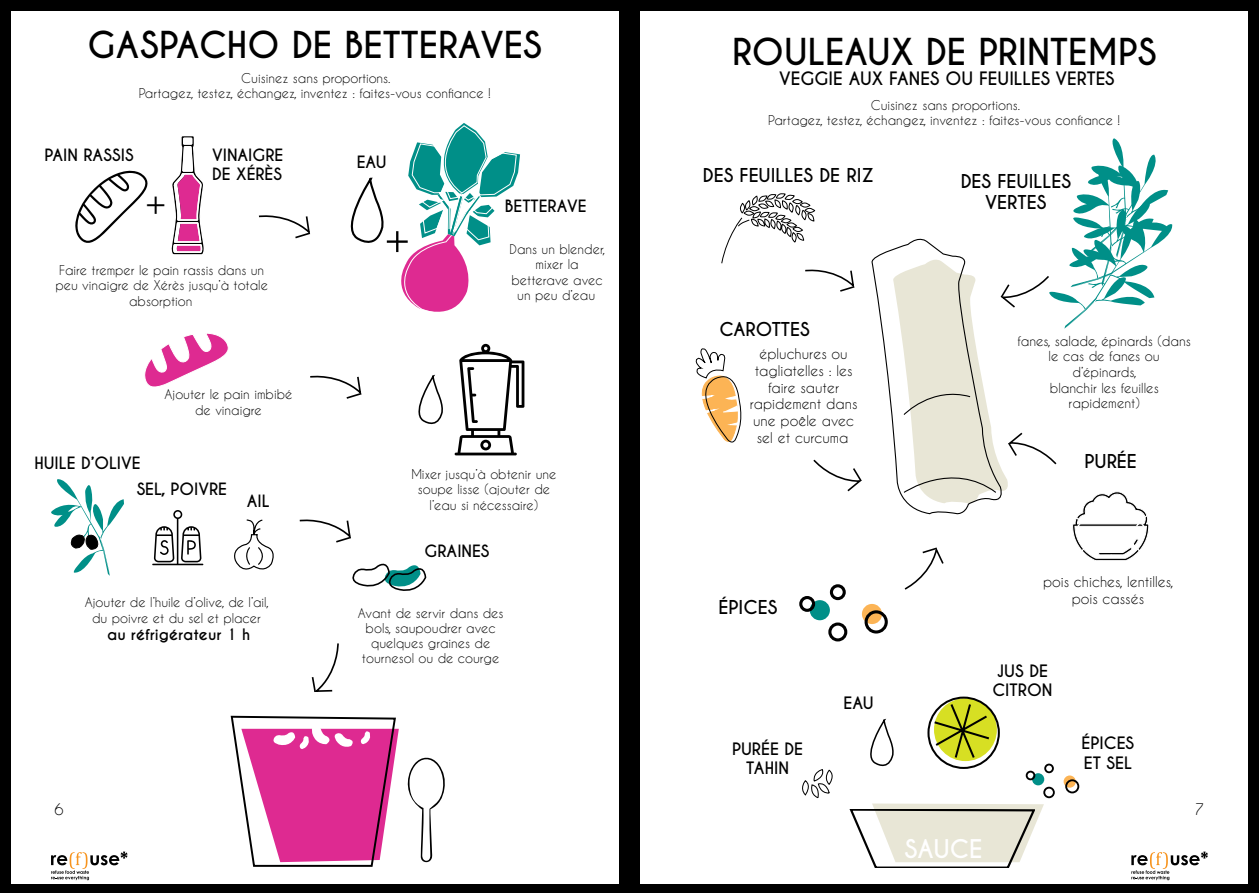
<style>
.page{position:relative;width:1259px;height:893px;background:#fff}
.page>*{position:absolute;margin:0;border:0;box-sizing:border-box;transform-origin:0 0}
.t1{font:53.4px "Caviar Dreams";color:#000}
.t2{font:44.1px "Caviar Dreams";color:#000}
.t3{font:700 34.8px "Caviar Dreams";color:#000}
.t4{font:700 24.15px "Caviar Dreams";color:#fff}
.t5{font:700 18px/21.6px "Caviar Dreams";color:#000;text-align:center}
.t6{font:700 17.4px "Caviar Dreams";color:#000}
.t7{font:700 16.05px/19.4px "Caviar Dreams";color:#000}
.t8{font:700 15.9px/19px "Caviar Dreams";color:#000}
.t9{font:15px "Caviar Dreams";color:#000}
.t10{font:700 14.85px "Caviar Dreams";color:#000}
.t11{font:13.95px/16.6px "Caviar Dreams";color:#000;text-align:center}
.t12{font:12.9px/15.6px "Caviar Dreams";color:#000;text-align:center}
.t13{font:12.75px/15.3px "Caviar Dreams";color:#000;text-align:center}
</style>
<div class="page">
<svg style="left:171px;top:136px;width:33px;height:119px"></svg>
<svg style="left:144px;top:333px;width:85px;height:54px"></svg>
<svg style="left:454px;top:344px;width:70px;height:111px"></svg>
<svg style="left:75px;top:171px;width:73px;height:72px"></svg>
<svg style="left:51px;top:479px;width:73px;height:97px"></svg>
<svg style="left:152px;top:510px;width:51px;height:55px"></svg>
<svg style="left:352px;top:563px;width:75px;height:28px"></svg>
<svg style="left:258px;top:215px;width:52px;height:24px"></svg>
<svg style="left:310px;top:375px;width:52px;height:24px"></svg>
<svg style="left:299px;top:519px;width:52px;height:24px"></svg>
<svg style="left:311px;top:643px;width:28px;height:49px"></svg>
<svg style="left:230px;top:715px;width:215px;height:152px"></svg>
<svg style="left:418px;top:374px;width:25px;height:51px"></svg>
<svg style="left:350px;top:123px;width:170px;height:189px"></svg>
<svg style="left:234px;top:519px;width:40px;height:51px"></svg>
<svg style="left:51px;top:852px;width:77px;height:28px"></svg>
<div style="left:0;top:0;width:629px;height:11px;background:#000"></div>
<div style="left:0;top:884px;width:629px;height:9px;background:#000"></div>
<div style="left:0;top:0;width:11px;height:893px;background:#000"></div>
<div style="left:619px;top:0;width:10px;height:893px;background:#000"></div>
<svg style="left:695px;top:348px;width:47px;height:95px"></svg>
<div style="left:830px;top:584px;width:16px;height:16px;border:3px solid #000;border-radius:50%"></div>
<div style="left:828px;top:622px;width:19px;height:19px;border:3px solid #000;border-radius:50%"></div>
<div style="left:862px;top:604px;width:20px;height:20px;background:#fcb455;border-radius:50%"></div>
<div style="left:864px;top:610px;width:24px;height:23px;border:3px solid #000;border-radius:50%"></div>
<div style="left:809px;top:600px;width:21px;height:20px;background:#008f88;border-radius:50%"></div>
<div style="left:799px;top:596px;width:16px;height:16px;border:3px solid #000;border-radius:50%"></div>
<svg style="left:849px;top:803px;width:195px;height:65px"></svg>
<svg style="left:927px;top:696px;width:73px;height:73px"></svg>
<svg style="left:802px;top:769px;width:31px;height:30px"></svg>
<svg style="left:870px;top:718px;width:24px;height:49px"></svg>
<div style="left:1044px;top:764px;width:10px;height:9px;border:2px solid #000;border-radius:50%"></div>
<div style="left:1043px;top:787px;width:11px;height:11px;border:2px solid #000;border-radius:50%"></div>
<svg style="left:1063px;top:775px;width:12px;height:13px"></svg>
<div style="left:1065px;top:779px;width:14px;height:14px;border:2px solid #000;border-radius:50%"></div>
<div style="left:1032px;top:773px;width:12px;height:12px;background:#008f88;border-radius:50%"></div>
<div style="left:1025px;top:771px;width:10px;height:9px;border:2px solid #000;border-radius:50%"></div>
<svg style="left:721px;top:193px;width:134px;height:99px"></svg>
<svg style="left:813px;top:459px;width:49px;height:33px"></svg>
<svg style="left:871px;top:138px;width:302px;height:452px"></svg>
<svg style="left:1131px;top:852px;width:77px;height:28px"></svg>
<div style="left:629px;top:0;width:630px;height:11px;background:#000"></div>
<div style="left:629px;top:884px;width:630px;height:9px;background:#000"></div>
<div style="left:1248px;top:0;width:11px;height:893px;background:#000"></div>
<div style="left:629px;top:0;width:11px;height:893px;background:#000"></div>
<h3 class="t3" style="left:88px;top:24px;width:456px">GASPACHO DE BETTERAVES</h3>
<p class="t13" style="left:139px;top:70px;width:353px">Cuisinez sans proportions.<br>Partagez, testez, échangez, inventez : faites-vous confiance !</p>
<p class="t8" style="left:45px;top:146px;width:91px">PAIN RASSIS</p>
<p class="t8" style="left:212px;top:146px;width:73px">VINAIGRE<br>DE XÉRÈS</p>
<p class="t8" style="left:357px;top:152px;width:32px">EAU</p>
<h2 class="t2" style="left:144px;top:175px;width:24px">+</h2>
<p class="t13" style="left:55px;top:262px;width:214px">Faire tremper le pain rassis dans un peu vinaigre de Xérès jusqu’à totale absorption</p>
<p class="t13" style="left:164px;top:387px;width:129px">Ajouter le pain imbibé de vinaigre</p>
<h1 class="t1" style="left:383px;top:205px;width:29px">+</h1>
<p class="t8" style="left:505px;top:197px;width:83px">BETTERAVE</p>
<p class="t13" style="left:509px;top:241px;width:97px">Dans un blender, mixer la betterave avec un peu d’eau</p>
<p class="t8" style="left:137px;top:451px;width:92px;line-height:25.8px;text-indent:-102px">HUILE D’OLIVE<br>SEL, POIVRE</p>
<p class="t8" style="left:247px;top:492px;width:24px">AIL</p>
<p class="t13" style="left:85px;top:594px;width:186px">Ajouter de l’huile d’olive, de l’ail, du poivre et du sel et placer</p>
<p class="t10" style="left:107px;top:626px;width:144px">au réfrigérateur 1 h</p>
<p class="t9" style="left:55px;top:801px;width:11px">6</p>
<p class="t13" style="left:411px;top:466px;width:147px">Mixer jusqu’à obtenir une soupe lisse (ajouter de l’eau si nécessaire)</p>
<p class="t8" style="left:424px;top:542px;width:66px">GRAINES</p>
<p class="t13" style="left:358px;top:605px;width:147px">Avant de servir dans des bols, saupoudrer avec quelques graines de tournesol ou de courge</p>
<h3 class="t3" style="left:732px;top:31px;width:426px">ROULEAUX DE PRINTEMPS</h3>
<h3 class="t6" style="left:779px;top:68px;width:337px">VEGGIE AUX FANES OU FEUILLES VERTES</h3>
<p class="t13" style="left:768px;top:97px;width:353px">Cuisinez sans proportions.<br>Partagez, testez, échangez, inventez : faites-vous confiance !</p>
<h3 class="t5" style="left:703px;top:165px;width:173px">DES FEUILLES DE RIZ</h3>
<h3 class="t5" style="left:960px;top:171px;width:112px">DES FEUILLES<br>VERTES</h3>
<h3 class="t5" style="left:719px;top:319px;width:92px">CAROTTES</h3>
<p class="t11" style="left:749px;top:345px;width:109px">épluchures ou tagliatelles : les faire sauter rapidement dans une poêle avec sel et curcuma</p>
<p class="t12" style="left:1017px;top:333px;width:175px">fanes, salade, épinards (dans le cas de fanes ou d’épinards,<br>blanchir les feuilles rapidement)</p>
<h3 class="t5" style="left:1084px;top:451px;width:54px">PURÉE</h3>
<h3 class="t5" style="left:718px;top:597px;width:60px">ÉPICES</h3>
<p class="t7" style="left:732px;top:740px;width:73px;text-align:center">PURÉE DE<br>TAHIN</p>
<p class="t7" style="left:843px;top:694px;width:32px">EAU</p>
<p class="t11" style="left:1043px;top:573px;width:132px">pois chiches, lentilles, pois cassés</p>
<p class="t7" style="left:992px;top:662px;width:62px">JUS DE<br>CITRON</p>
<p class="t7" style="left:1081px;top:734px;width:54px">ÉPICES<br>ET SEL</p>
<h3 class="t4" style="left:904px;top:834px;width:80px">SAUCE</h3>
<p class="t9" style="left:1195px;top:801px;width:11px">7</p>
</div>
